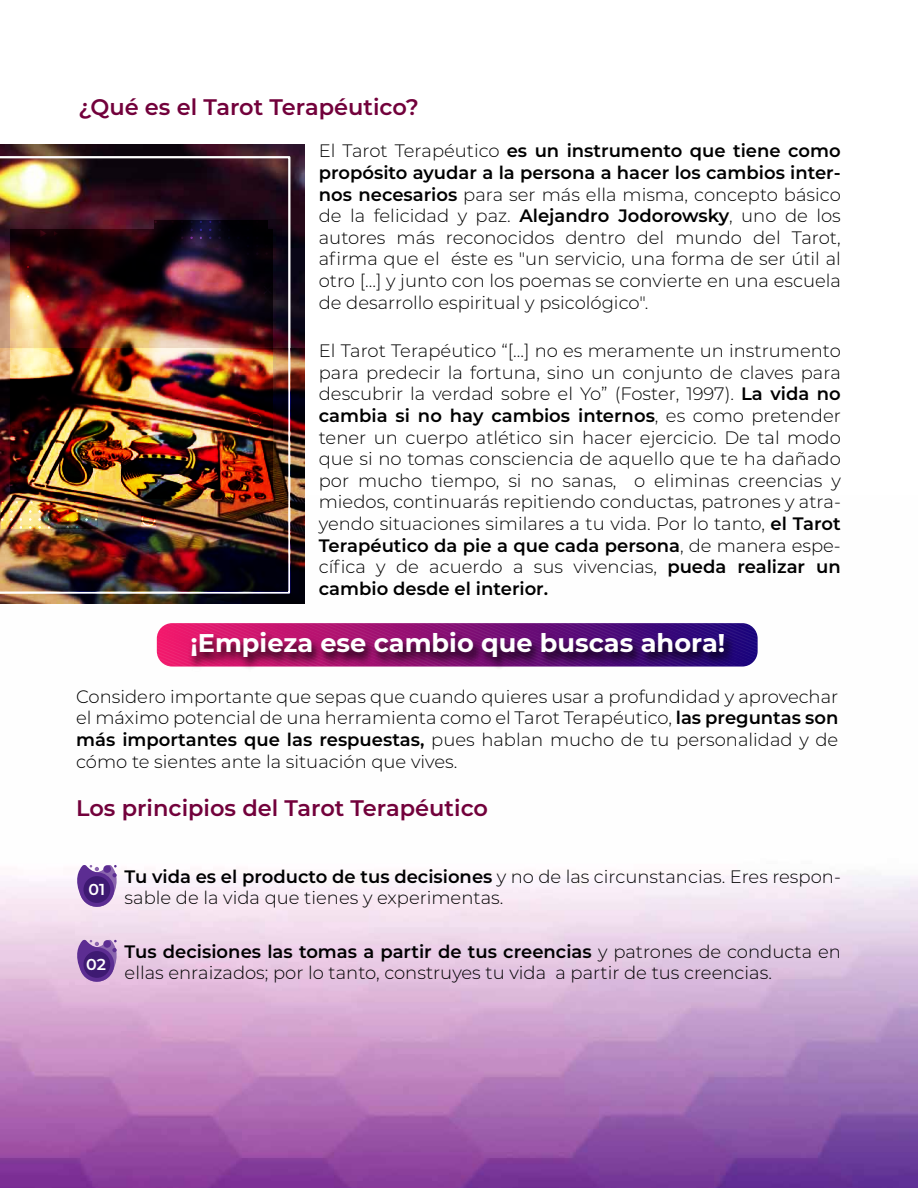
<style>
.page{position:relative;width:918px;height:1188px;background:#fff}
.page>*{position:absolute;margin:0;border:0;box-sizing:border-box;transform-origin:0 0}
.t1{font:700 25.65px "Montserrat";color:#fff}
.t2{font:600 22.5px "Montserrat";color:#72013b}
.t3{font:300 18px/21.6px "Montserrat";color:#000;text-align:justify}
.t4{font:600 15.9px "Montserrat";color:#fff}
.s1{font-weight:600}
</style>
<div class="page">
<img style="left:0;top:636px;width:918px;height:552px">
<svg style="left:73px;top:865px;width:47px;height:44px"></svg>
<div style="left:83px;top:876px;width:27px;height:27px;background:#3e1a72;border-radius:50%"></div>
<svg style="left:73px;top:940px;width:47px;height:44px"></svg>
<div style="left:83px;top:951px;width:27px;height:27px;background:#3e1a72;border-radius:50%"></div>
<svg style="left:157px;top:623px;width:601px;height:44px;background:#922882"></svg>
<img style="left:176px;top:626px;width:563px;height:50px">
<img style="left:0;top:144px;width:305px;height:205px">
<img style="left:0;top:349px;width:305px;height:255px">
<img style="left:0;top:156px;width:290px;height:438px">
<svg style="left:1px;top:510px;width:2px;height:11px"></svg>
<svg style="left:57px;top:510px;width:3px;height:11px"></svg>
<svg style="left:95px;top:510px;width:2px;height:11px"></svg>
<svg style="left:10px;top:510px;width:3px;height:18px"></svg>
<svg style="left:20px;top:510px;width:2px;height:18px"></svg>
<svg style="left:29px;top:510px;width:2px;height:18px"></svg>
<svg style="left:39px;top:510px;width:2px;height:18px"></svg>
<svg style="left:48px;top:510px;width:2px;height:18px"></svg>
<svg style="left:67px;top:510px;width:2px;height:18px"></svg>
<svg style="left:76px;top:510px;width:2px;height:18px"></svg>
<svg style="left:86px;top:518px;width:2px;height:10px"></svg>
<div style="left:142px;top:513px;width:13px;height:13px;border:1px solid #fff;border-radius:50%"></div>
<div style="left:248px;top:413px;width:14px;height:14px;border:1px solid #fff;border-radius:50%"></div>
<svg style="left:262px;top:285px;width:10px;height:11px"></svg>
<svg style="left:11px;top:393px;width:10px;height:11px"></svg>
<svg style="left:40px;top:230px;width:7px;height:7px"></svg>
<svg style="left:54px;top:231px;width:4px;height:5px"></svg>
<p class="t2" style="left:79px;top:91px;width:342px">¿Qué es el Tarot Terapéutico?</p>
<p class="t3" style="left:319px;top:140px;width:524px">El Tarot Terapéutico <span class="s1">es un instrumento que tiene como propósito ayudar a la persona a hacer los cambios inter&shy;nos necesarios</span> para ser más ella misma, concepto básico de la felicidad y paz. <span class="s1">Alejandro Jodorowsky</span>, uno de los autores más reconocidos dentro del mundo del Tarot, afirma que el éste es "un servicio, una forma de ser útil al otro [...] y junto con los poemas se convierte en una escuela de desarrollo espiritual y psicológico".</p>
<p class="t3" style="left:319px;top:339px;width:524px">El Tarot Terapéutico “[...] no es meramente un instrumento para predecir la fortuna, sino un conjunto de claves para descubrir la verdad sobre el Yo” (Foster, 1997). <span class="s1">La vida no cambia si no hay cambios internos</span>, es como pretender tener un cuerpo atlético sin hacer ejercicio. De tal modo que si no tomas consciencia de aquello que te ha dañado por mucho tiempo, si no sanas, o eliminas creencias y miedos, continuarás repitiendo conductas, patrones y atra&shy;yendo situaciones similares a tu vida. Por lo tanto, <span class="s1">el Tarot Terapéutico da pie a que cada persona</span>, de manera espe&shy;cífica y de acuerdo a sus vivencias, <span class="s1">pueda realizar un cambio desde el interior.</span></p>
<h1 class="t1" style="left:190px;top:624px;width:536px">¡Empieza ese cambio que buscas ahora!</h1>
<p class="t3" style="left:76px;top:685px;width:764px">Considero importante que sepas que cuando quieres usar a profundidad y aprovechar el máximo potencial de una herramienta como el Tarot Terapéutico, <span class="s1">las preguntas son más importantes que las respuestas,</span> pues hablan mucho de tu personalidad y de cómo te sientes ante la situación que vives.</p>
<p class="t2" style="left:76px;top:792px;width:413px">Los principios del Tarot Terapéutico</p>
<p class="t4" style="left:88px;top:878px;width:18px">01</p>
<p class="t4" style="left:86px;top:953px;width:21px">02</p>
<p class="t3" style="left:125px;top:865px;width:718px"><span class="s1">Tu vida es el producto de tus decisiones</span> y no de las circunstancias. Eres respon&shy;sable de la vida que tienes y experimentas.</p>
<p class="t3" style="left:125px;top:940px;width:718px"><span class="s1">Tus decisiones las tomas a partir de tus creencias</span> y patrones de conducta en ellas enraizados; por lo tanto, construyes tu vida a partir de tus creencias.</p>
</div>
